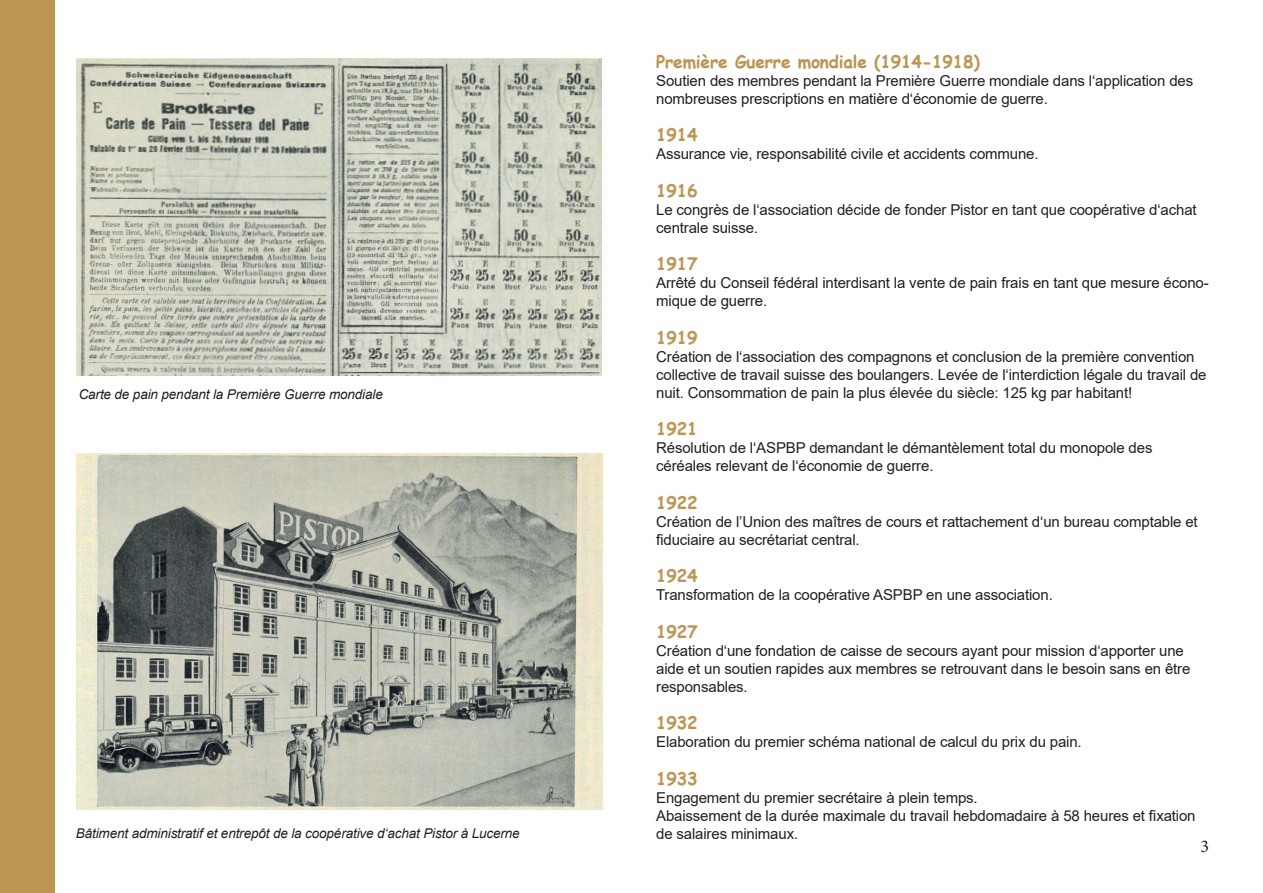
<style>
.page{position:relative;width:1263px;height:893px;background:#fff}
.page>*{position:absolute;margin:0;border:0;box-sizing:border-box;transform-origin:0 0}
.t1{font:18px "Minion Pro";color:#231f20}
.t2{font:700 17.25px "Comic Sans MS";letter-spacing:-.01em;color:#bc9551}
.t3{font:15px/18px "Arial";letter-spacing:-.01em;color:#231f20}
.t4{font:italic 13.5px "Arial";letter-spacing:-.01em;color:#231f20}
</style>
<div class="page">
<div style="left:0;top:0;width:54px;height:893px;background:#bc9551"></div>
<img style="left:77px;top:454px;width:525px;height:356px">
<img style="left:77px;top:58px;width:525px;height:318px">
<p class="t4" style="left:79px;top:386px;width:306px">Carte de pain pendant la Première Guerre mondiale</p>
<p class="t4" style="left:76px;top:824px;width:445px">Bâtiment administratif et entrepôt de la coopérative d‘achat Pistor à Lucerne</p>
<p class="t2" style="left:656px;top:49px;width:325px">Première Guerre mondiale (1914-1918)</p>
<p class="t3" style="left:656px;top:71px;width:539px">Soutien des membres pendant la Première Guerre mondiale dans l‘application des nombreuses prescriptions en matière d‘économie de guerre.</p>
<p class="t2" style="left:656px;top:122px;width:43px">1914</p>
<p class="t3" style="left:656px;top:145px;width:384px">Assurance vie, responsabilité civile et accidents commune.</p>
<p class="t2" style="left:656px;top:178px;width:43px">1916</p>
<p class="t3" style="left:656px;top:200px;width:542px">Le congrès de l‘association décide de fonder Pistor en tant que coopérative d‘achat centrale suisse.</p>
<p class="t2" style="left:656px;top:251px;width:43px">1917</p>
<p class="t3" style="left:656px;top:274px;width:554px">Arrêté du Conseil fédéral interdisant la vente de pain frais en tant que mesure écono&shy;mique de guerre.</p>
<p class="t2" style="left:656px;top:325px;width:43px">1919</p>
<p class="t3" style="left:656px;top:347px;width:552px">Création de l‘association des compagnons et conclusion de la première convention collective de travail suisse des boulangers. Levée de l‘interdiction légale du travail de nuit. Consommation de pain la plus élevée du siècle: 125 kg par habitant!</p>
<p class="t2" style="left:656px;top:416px;width:43px">1921</p>
<p class="t3" style="left:656px;top:439px;width:498px">Résolution de l‘ASPBP demandant le démantèlement total du monopole des céréales relevant de l‘économie de guerre.</p>
<p class="t2" style="left:656px;top:490px;width:43px">1922</p>
<p class="t3" style="left:656px;top:512px;width:543px">Création de l’Union des maîtres de cours et rattachement d‘un bureau comptable et fiduciaire au secrétariat central.</p>
<p class="t2" style="left:656px;top:563px;width:43px">1924</p>
<p class="t3" style="left:656px;top:586px;width:398px">Transformation de la coopérative ASPBP en une association.</p>
<p class="t2" style="left:656px;top:619px;width:43px">1927</p>
<p class="t3" style="left:656px;top:641px;width:536px">Création d‘une fondation de caisse de secours ayant pour mission d‘apporter une aide et un soutien rapides aux membres se retrouvant dans le besoin sans en être responsables.</p>
<p class="t2" style="left:656px;top:710px;width:43px">1932</p>
<p class="t3" style="left:656px;top:733px;width:427px">Elaboration du premier schéma national de calcul du prix du pain.</p>
<p class="t2" style="left:656px;top:766px;width:43px">1933</p>
<p class="t3" style="left:656px;top:788px;width:541px">Engagement du premier secrétaire à plein temps.<br>Abaissement de la durée maximale du travail hebdomadaire à 58 heures et fixation de salaires minimaux.</p>
<p class="t1" style="left:1200px;top:834px;width:10px">3</p>
</div>
